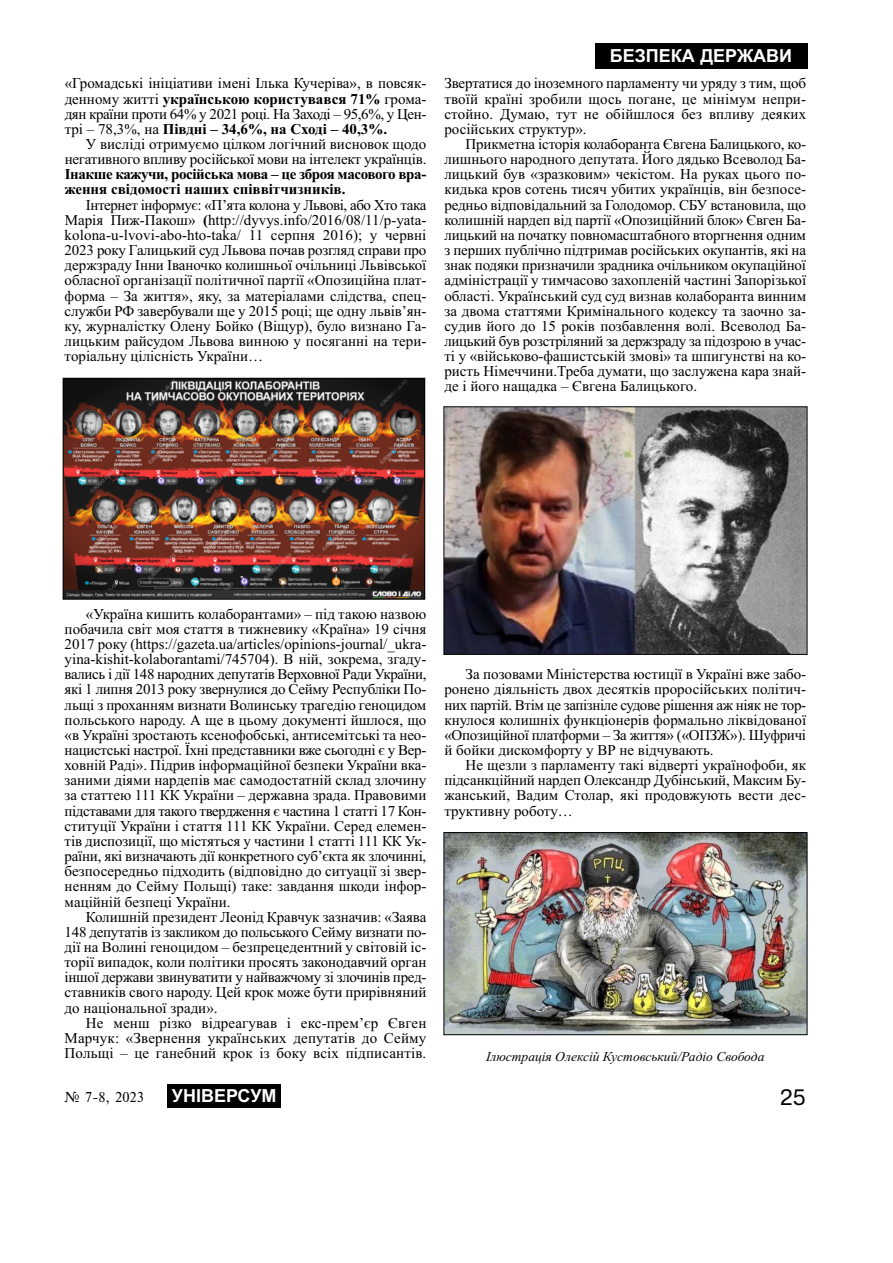
<style>
.page{position:relative;width:893px;height:1263px;background:#fff}
.page>*{position:absolute;margin:0;border:0;box-sizing:border-box;transform-origin:0 0}
.t1{font:21px "Ukr";color:#000}
.t2{font:700 18px "Arial";color:#fff}
.t3{font:15px/15.1px "Times New Roman";color:#000;text-align:justify}
.t4{font:700 15px/15.1px "Times New Roman";letter-spacing:-.025em;color:#000}
.t5{font:15px "Times";color:#000}
.t6{font:italic 13.5px "Times New Roman";color:#000}
.s1{font-weight:700}
</style>
<div class="page">
<div style="left:167px;top:1084px;width:114px;height:24px;background:#000"></div>
<div style="left:594px;top:43px;width:213px;height:26px;background:#000"></div>
<img style="left:65px;top:380px;width:358px;height:217px">
<div style="left:63px;top:378px;width:362px;height:221px;border:1px solid #000"></div>
<img style="left:445px;top:409px;width:360px;height:244px">
<div style="left:443px;top:407px;width:364px;height:248px;border:1px solid #000"></div>
<img style="left:445px;top:834px;width:360px;height:199px">
<div style="left:443px;top:832px;width:364px;height:203px;border:1px solid #000"></div>
<p class="t3" style="left:65px;top:77px;width:363px">«Громадські ініціативи імені Ілька Кучеріва», в повсяк&shy;денному житті <span class="s1">українською користувався 71%</span> грома&shy;дян країни проти 64% у 2021 році. На Заході – 95,6%, у Цен&shy;трі – 78,3%, на <span class="s1">Півдні – 34,6%, на Сході – 40,3%.</span></p>
<p class="t3" style="left:65px;top:138px;width:363px;text-align:right">У висліді отримуємо цілком логічний висновок щодо негативного впливу російської мови на інтелект українців.</p>
<p class="t4" style="left:65px;top:168px;width:363px">Інакше кажучи, російська мова – це зброя масового вра&shy;ження свідомості наших співвітчизників.</p>
<p class="t3" style="left:65px;top:198px;width:363px;text-indent:21px">Інтернет інформує: «П’ята колона у Львові, або Хто така Марія Пиж-Пакош» <span class="s1">(</span>http://dyvys.info/2016/08/11/p-yata&shy;kolona-u-lvovi-abo-hto-taka/ 11 серпня 2016); у червні 2023 року Галицький суд Львова почав розгляд справи про держзраду Інни Іваночко колишньої очільниці Львівської обласної організації політичної партії «Опозиційна плат&shy;форма – За життя», яку, за матеріалами слідства, спец&shy;служби РФ завербували ще у 2015 році; ще одну львів’ян&shy;ку, журналістку Олену Бойко (Віщур), було визнано Га&shy;лицьким райсудом Львова винною у посяганні на тери&shy;торіальну цілісність України…</p>
<p class="t2" style="left:609px;top:46px;width:184px">БЕЗПЕКА ДЕРЖАВИ</p>
<p class="t3" style="left:444px;top:77px;width:363px">Звертатися до іноземного парламенту чи уряду з тим, щоб твоїй країні зробили щось погане, це мінімум непри - стойно. Думаю, тут не обійшлося без впливу деяких російських структур».</p>
<p class="t3" style="left:444px;top:138px;width:363px;text-indent:21px">Прикметна історія колаборанта Євгена Балицького, ко&shy;лишнього народного депутата. Його дядько Всеволод Ба&shy;лицький був «зразковим» чекістом. На руках цього по&shy;кидька кров сотень тисяч убитих українців, він безпосе&shy;редньо відповідальний за Голодомор. СБУ встановила, що колишній нардеп від партії «Опозиційний блок» Євген Ба&shy;лицький на початку повномасштабного вторгнення одним з перших публічно підтримав російських окупантів, які на знак подяки призначили зрадника очільником окупаційної адміністрації у тимчасово захопленій частині Запорізької області. Український суд суд визнав колаборанта винним за двома статтями Кримінального кодексу та заочно за&shy;судив його до 15 років позбавлення волі. Всеволод Ба&shy;лицький був розстріляний за держзраду за підозрою в учас&shy;ті у «військово-фашистській змові» та шпигунстві на ко&shy;ристь Німеччини.Треба думати, що заслужена кара знай&shy;де і його нащадка – Євгена Балицького.</p>
<p class="t3" style="left:65px;top:608px;width:363px;text-indent:21px">«Україна кишить колаборантами» – під такою назвою побачила світ моя стаття в тижневику «Країна» 19 січня 2017 року (https://gazeta.ua/articles/opinions-journal/_ukra&shy;yina-kishit-kolaborantami/745704). В ній, зокрема, згаду&shy;вались і дії 148 народних депутатів Верховної Ради України, які 1 липня 2013 року звернулися до Сейму Республіки По&shy;льщі з проханням визнати Волинську трагедію геноцидом польського народу. А ще в цьому документі йшлося, що «в Україні зростають ксенофобські, антисемітські та нео&shy;нацистські настрої. Їхні представники вже сьогодні є у Вер&shy;ховній Раді». Підрив інформаційної безпеки України вка&shy;заними діями нардепів має самодостатній склад злочину за статтею 111 КК України – державна зрада. Правовими підставами для такого твердження є частина 1 статті 17 Кон&shy;ституції України і стаття 111 КК України. Серед елемен&shy;тів диспозиції, що містяться у частини 1 статті 111 КК Ук&shy;раїни, які визначають дії конкретного суб’єкта як злочинні, безпосередньо підходить (відповідно до ситуації зі звер&shy;ненням до Сейму Польщі) таке: завдання шкоди інфор&shy;маційній безпеці України.</p>
<p class="t3" style="left:65px;top:911px;width:363px;text-indent:21px">Колишній президент Леонід Кравчук зазначив: «Заява 148 депутатів із закликом до польського Сейму визнати по&shy;дії на Волині геноцидом – безпрецедентний у світовій іс&shy;торії випадок, коли політики просять законодавчий орган іншої держави звинуватити у найважчому зі злочинів пред&shy;ставників свого народу. Цей крок може бути прирівняний до національної зради».</p>
<p class="t3" style="left:65px;top:1017px;width:363px;text-indent:21px">Не менш різко відреагував і екс-прем’єр Євген Марчук: «Звернення українських депутатів до Сейму Польщі – це ганебний крок із боку всіх підписантів.</p>
<p class="t3" style="left:444px;top:668px;width:363px;text-indent:21px">За позовами Міністерства юстиції в Україні вже забо&shy;ронено діяльність двох десятків проросійських політич&shy;них партій. Втім це запізніле судове рішення аж ніяк не тор&shy;кнулося колишніх функціонерів формально ліквідованої «Опозиційної платформи – За життя» («ОПЗЖ»). Шуфричі й бойки дискомфорту у ВР не відчувають.</p>
<p class="t3" style="left:444px;top:759px;width:363px;text-indent:21px">Не щезли з парламенту такі відверті українофоби, як підсанкційний нардеп Олександр Дубінський, Максим Бу&shy;жанський, Вадим Столар, які продовжують вести дес&shy;труктивну роботу…</p>
<p class="t6" style="left:486px;top:1052px;width:280px">Ілюстрація Олексій Кустовський/Радіо Свобода</p>
<p class="t5" style="left:64px;top:1088px;width:81px">‹ 7-8, 2023</p>
<p class="t2" style="left:172px;top:1086px;width:106px">УНІВЕРСУМ</p>
<h1 class="t1" style="left:780px;top:1086px;width:27px">25</h1>
</div>
